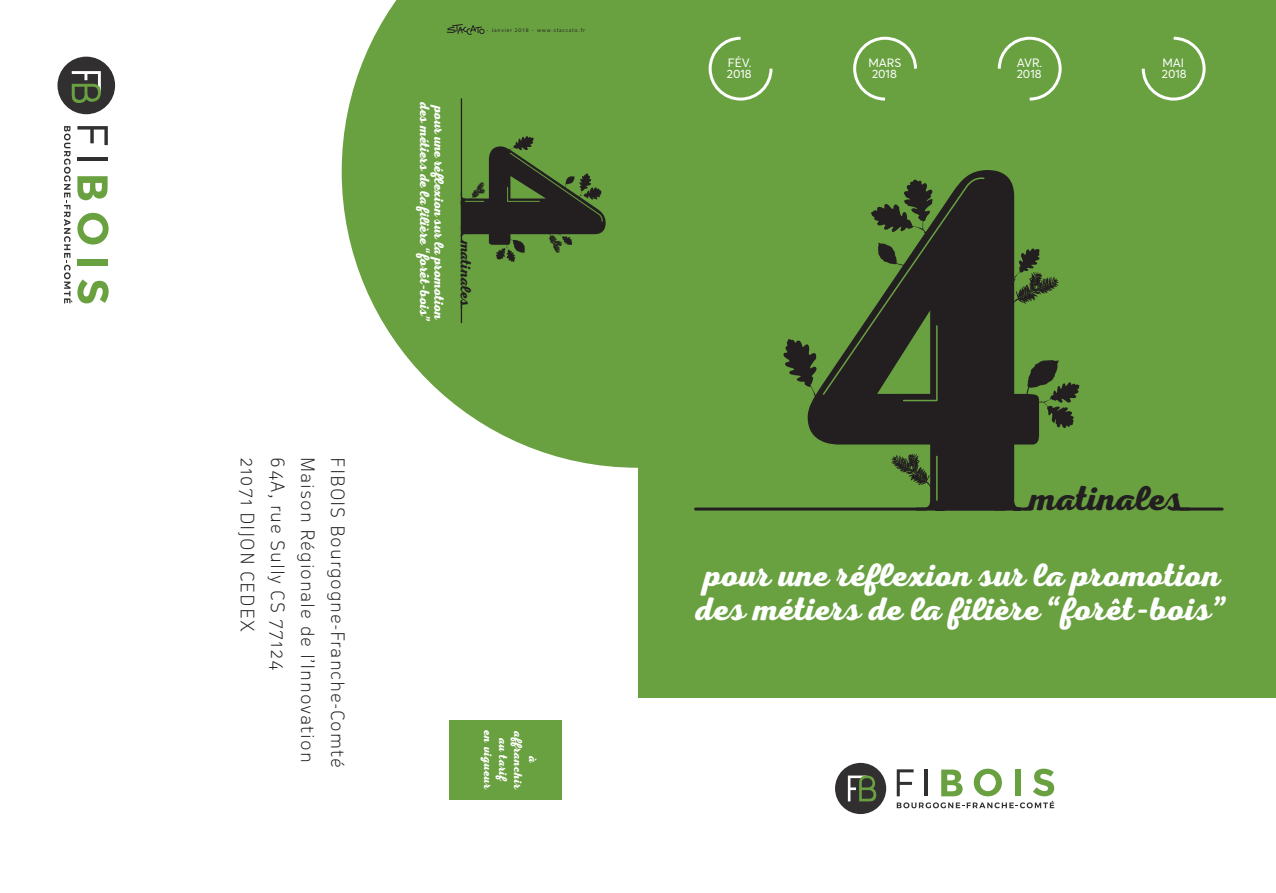
<style>
.page{position:relative;width:1276px;height:893px;background:#fff}
.page>*{position:absolute;margin:0;border:0;box-sizing:border-box;transform-origin:0 0}
.t1{font:35.1px "Nexa Script Free";color:#231f20}
.t2{font:33px/34.5px "Nexa Script Free";color:#fff}
.t3{font:300 18px "Oceania";letter-spacing:.055em;color:#231f20}
.t4{font:14.85px "Nexa Script Free";color:#231f20}
.t5{font:13.65px "Nexa Script Free";color:#fff}
.t6{font:12px/10.8px "Averta Demo PE Cutted Demo";color:#fff}
.t7{font:11.7px/15px "Nexa Script Free";color:#fff;text-align:center}
.t8{font:5.25px "Syntax";letter-spacing:.15em;color:#231f20}
</style>
<div class="page">
<div style="left:638px;top:0;width:638px;height:697px;background:#69a141"></div>
<svg style="left:342px;top:0;width:296px;height:468px;fill:#69a141"></svg>
<div style="left:835px;top:763px;width:51px;height:51px;background:#312f30;border-radius:50%"></div>
<svg style="left:848px;top:775px;width:28px;height:26px"></svg>
<svg style="left:896px;top:769px;width:158px;height:39px"></svg>
<div style="left:57px;top:57px;width:58px;height:57px;background:#312f30;border-radius:50%"></div>
<svg style="left:72px;top:71px;width:29px;height:32px"></svg>
<svg style="left:64px;top:126px;width:45px;height:177px"></svg>
<svg style="left:1111px;top:598px;width:9px;height:6px"></svg>
<svg style="left:708px;top:36px;width:65px;height:65px"></svg>
<svg style="left:853px;top:36px;width:64px;height:65px"></svg>
<svg style="left:997px;top:36px;width:65px;height:65px"></svg>
<svg style="left:1141px;top:36px;width:65px;height:65px"></svg>
<div style="left:449px;top:720px;width:113px;height:79px;background:#69a141"></div>
<svg style="left:446px;top:24px;width:38px;height:11px"></svg>
<svg style="left:1171px;top:503px;width:53px;height:8px"></svg>
<svg style="left:694px;top:507px;width:113px;height:4px"></svg>
<hr style="left:1173px;top:508px;width:16px;height:3px;background:#231f20">
<svg style="left:807px;top:170px;width:232px;height:341px;fill:#231f20"></svg>
<hr style="left:936px;top:456px;width:1px;height:44px;background:#69a141">
<svg style="left:1024px;top:360px;width:55px;height:68px"></svg>
<svg style="left:783px;top:176px;width:202px;height:233px"></svg>
<svg style="left:891px;top:453px;width:41px;height:37px"></svg>
<svg style="left:1011px;top:248px;width:47px;height:59px"></svg>
<svg style="left:460px;top:301px;width:5px;height:23px"></svg>
<svg style="left:460px;top:97px;width:145px;height:165px;background:#507335"></svg>
<p class="t3" style="left:258px;top:457px;width:175px;rotate:90deg">21071 DIJON CEDEX</p>
<p class="t3" style="left:288px;top:457px;width:215px;rotate:90deg">64A, rue Sully CS 77124</p>
<p class="t3" style="left:318px;top:457px;width:307px;rotate:90deg">Maison Régionale de l’Innovation</p>
<p class="t3" style="left:348px;top:457px;width:312px;rotate:90deg">FIBOIS Bourgogne-Franche-Comté</p>
<p class="t8" style="left:486px;top:27px;width:100px">- Janvier 2018 - www.staccato.fr</p>
<p class="t5" style="left:432px;top:102px;width:222px;rotate:90deg">des métiers de la filière “foret-bois”</p>
<p class="t5" style="left:447px;top:106px;width:216px;rotate:90deg">pour une réflexion sur la promotion</p>
<p class="t4" style="left:474px;top:241px;width:68px;rotate:90deg">Matinales</p>
<p class="t7" style="left:540px;top:730px;width:61px;rotate:90deg">À<br>a ranchir au tarif en vigueur</p>
<p class="t6" style="left:727px;top:57px;width:26px">FÉV.<br>2018</p>
<p class="t6" style="left:868px;top:57px;width:35px;text-align:center">MARS<br>2018</p>
<p class="t6" style="left:1016px;top:57px;width:27px">AVR.<br>2018</p>
<p class="t6" style="left:1162px;top:57px;width:26px">MAI<br>2018</p>
<h1 class="t1" style="left:1029px;top:478px;width:155px">Matinales</h1>
<h2 class="t2" style="left:695px;top:559px;width:535px">pour une réflexion sur la promotion des métiers de la filière “foret-bois”</h2>
</div>
